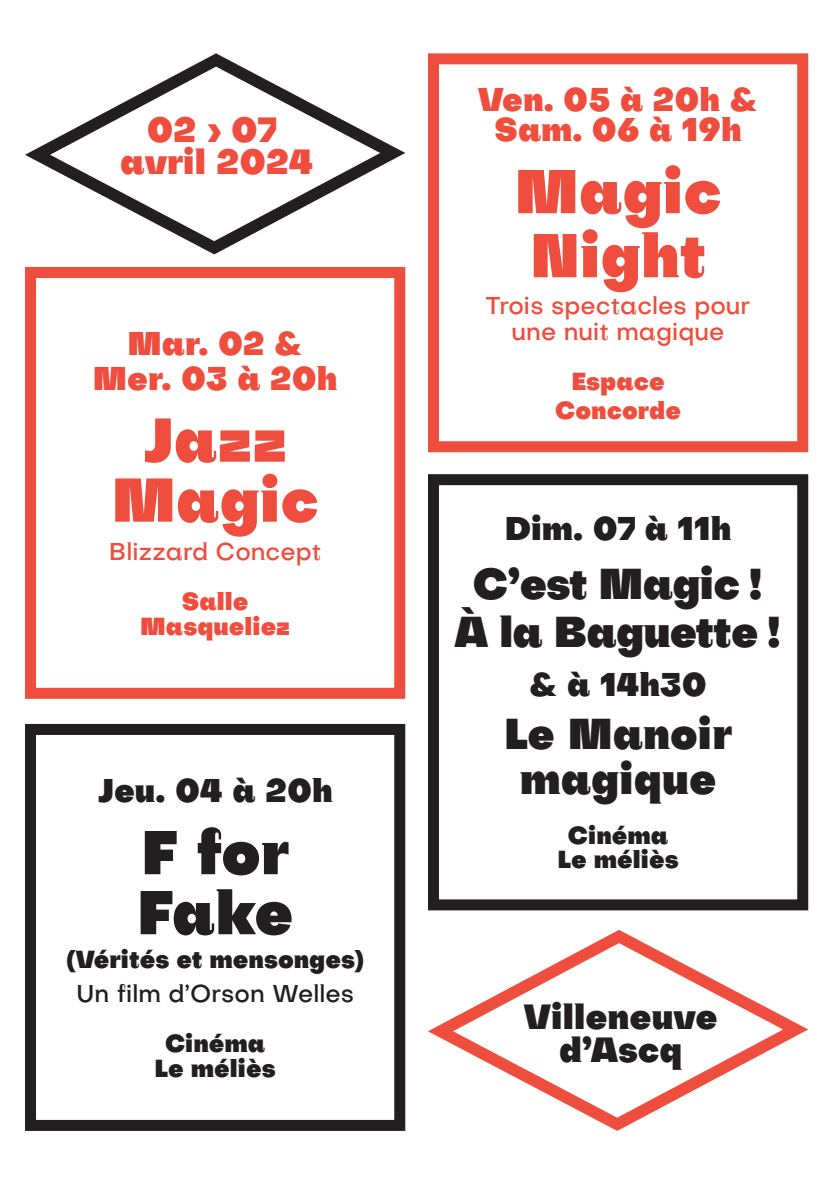
<style>
.page{position:relative;width:840px;height:1191px;background:#fff}
.page>*{position:absolute;margin:0;border:0;box-sizing:border-box;transform-origin:0 0}
.t1{font:900 60px/60px "Subjectivity Serif";color:#ef4d3d;text-align:center}
.t2{font:900 60px/60px "Subjectivity Serif";letter-spacing:-.02em;color:#231f20}
.t3{font:900 42px/48.8px "Subjectivity Serif";letter-spacing:-.02em;color:#231f20;text-align:center}
.t4{font:900 42px/44.8px "Subjectivity Serif";color:#231f20;text-align:center}
.t5{font:900 34px/32.4px "Subjectivity Serif";color:#231f20;text-align:center}
.t6{font:900 34px/32.4px "Subjectivity Serif";color:#ef4d3d;text-align:center}
.t7{font:900 32px/34.4px "Subjectivity Serif";color:#ef4d3d;text-align:center}
.t8{font:900 32px "Subjectivity Serif";color:#231f20}
.t9{font:900 24px/24.8px "Subjectivity Serif";color:#231f20;text-align:center}
.t10{font:500 24px/49.6px "Subjectivity Serif";color:#ef4d3d;text-align:center}
.t11{font:900 24px/28.8px "Subjectivity Serif";color:#ef4d3d;text-align:center}
.s1{font-weight:900}
.s2{font-weight:500}
</style>
<div class="page">
<div style="left:25px;top:267px;width:380px;height:432px;border:11px solid #ef4d3d"></div>
<div style="left:428px;top:53px;width:379px;height:399px;border:11px solid #ef4d3d"></div>
<div style="left:25px;top:724px;width:380px;height:407px;border:11px solid #231f20"></div>
<div style="left:428px;top:474px;width:379px;height:436px;border:11px solid #231f20"></div>
<svg style="left:25px;top:53px;width:380px;height:201px"></svg>
<svg style="left:428px;top:930px;width:379px;height:201px"></svg>
<p class="t6" style="left:120px;top:113px;width:195px">02 › 07 avril 2024</p>
<p class="t7" style="left:93px;top:326px;width:246px">Mar. 02 &amp;<br>Mer. 03 à 20h</p>
<p class="t1" style="left:112px;top:409px;width:208px">Jazz<br>Magic</p>
<p class="t10" style="left:109px;top:526px;width:214px">Blizzard Concept<br><span class="s1">Salle</span></p>
<p class="t11" style="left:140px;top:611px;width:151px">Masqueliez</p>
<p class="t8" style="left:98px;top:765px;width:236px">Jeu. 04 à 20h</p>
<p class="t2" style="left:137px;top:821px;width:158px">F for<br>Fake</p>
<p class="t9" style="left:66px;top:941px;width:299px;line-height:34.4px">(Vérités et mensonges)<br><span class="s2">Un film d’Orson Welles</span></p>
<p class="t9" style="left:154px;top:1030px;width:123px">Cinéma<br>Le méliès</p>
<p class="t7" style="left:478px;top:84px;width:281px;line-height:30.4px">Ven. 05 à 20h &amp;<br>Sam. 06 à 19h</p>
<p class="t1" style="left:514px;top:159px;width:208px;line-height:64px;text-align:left">Magic<br>Night</p>
<p class="t10" style="left:485px;top:292px;width:266px;line-height:26.4px">Trois spectacles pour une nuit magique</p>
<p class="t11" style="left:555px;top:367px;width:127px">Espace<br>Concorde</p>
<p class="t8" style="left:504px;top:503px;width:228px">Dim. 07 à 11h</p>
<p class="t3" style="left:454px;top:558px;width:328px">C’est Magic !<br>À la Baguette !</p>
<p class="t8" style="left:529px;top:659px;width:179px">&amp; à 14h30</p>
<p class="t4" style="left:504px;top:711px;width:229px">Le Manoir magique</p>
<p class="t9" style="left:557px;top:822px;width:123px">Cinéma<br>Le méliès</p>
<p class="t5" style="left:523px;top:1000px;width:195px">Villeneuve d’Ascq</p>
</div>
